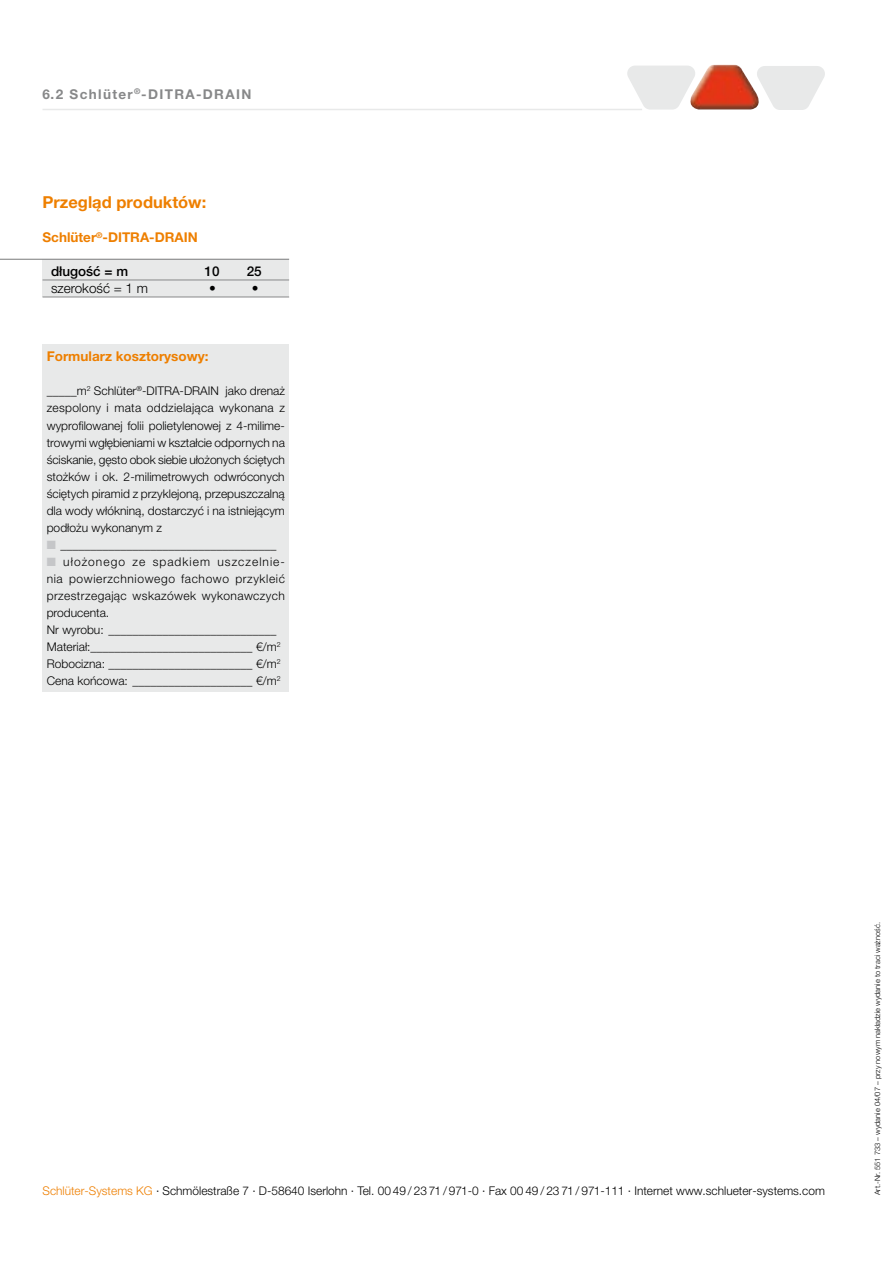
<style>
.page{position:relative;width:893px;height:1263px;background:#fff}
.page>*{position:absolute;margin:0;border:0;box-sizing:border-box;transform-origin:0 0}
.t1{font:700 16.5px "Helvetica Neue LT Pro";color:#ee7f00}
.t2{font:700 13.5px "Helvetica Neue LT Pro";color:#ee7f00}
.t3{font:700 13.5px "Helvetica Neue LT Pro";letter-spacing:.1em;color:#878889}
.t4{font:300 13.5px "Helvetica Neue LT Pro";color:#000}
.t5{font:500 13.5px "Helvetica Neue LT Pro";color:#000}
.t6{font:300 12px/17px "Helvetica Neue LT Pro";color:#000;text-align:justify}
.t7{font:300 12px/17px "Helvetica Neue LT Pro";letter-spacing:.035em;color:#000}
.t8{font:300 7.5px "Helvetica Neue LT Pro";color:#000}
.s1{color:#c5c6c8}
.s2{color:#ee7f00}
</style>
<div class="page">
<hr style="left:43px;top:109px;width:599px;height:1px;background:#e8e9e9">
<svg style="left:627px;top:65px;width:198px;height:45px"></svg>
<div style="left:43px;top:259px;width:246px;height:38px;background:#e8e9e9"></div>
<hr style="left:0;top:259px;width:289px;height:1px;background:#878889">
<hr style="left:43px;top:280px;width:246px;height:1px;background:#878889">
<hr style="left:43px;top:297px;width:246px;height:1px;background:#878889">
<div style="left:43px;top:344px;width:246px;height:348px;background:#e8e9e9"></div>
<p class="t3" style="left:43px;top:86px;width:210px">6.2 Schlüter<sup>®</sup>-DITRA-DRAIN</p>
<h1 class="t1" style="left:43px;top:192px;width:165px">Przegląd produktów:</h1>
<p class="t2" style="left:43px;top:229px;width:157px">Schlüter<sup>®</sup>-DITRA-DRAIN</p>
<p class="t5" style="left:51px;top:264px;width:79px">długość = m</p>
<p class="t5" style="left:205px;top:264px;width:17px">10</p>
<p class="t5" style="left:247px;top:264px;width:17px">25</p>
<p class="t4" style="left:51px;top:280px;width:99px">szerokość = 1 m</p>
<p class="t4" style="left:209px;top:280px;width:8px">•</p>
<p class="t4" style="left:252px;top:280px;width:8px">•</p>
<p class="t2" style="left:47px;top:348px;width:163px">Formularz kosztorysowy:</p>
<p class="t6" style="left:47px;top:382px;width:240px">_____m<sup>2</sup> Schlüter<sup>®</sup>-DITRA-DRAIN jako drenaż zespolony i mata oddzielająca wykonana z wyprofilowanej folii polietylenowej z 4-milime&shy;trowymi wgłębieniami w kształcie odpornych na ściskanie, gęsto obok siebie ułożonych ściętych stożków i ok. 2-milimetrowych odwróconych ściętych piramid z przyklejoną, przepuszczalną dla wody włókniną, dostarczyć i na istniejącym podłożu wykonanym z</p>
<p class="t6" style="left:47px;top:536px;width:231px"><span class="s1">■</span> ____________________________________</p>
<p class="t7" style="left:47px;top:553px;width:240px"><span class="s1">■</span> ułożonego ze spadkiem uszczelnie&shy;nia powierzchniowego fachowo przykleić przestrzegając wskazówek wykonawczych producenta.<br>Nr wyrobu: ____________________________ Materiał:___________________________ €/m<sup>2<br></sup>Robocizna: ________________________ €/m<sup>2<br></sup>Cena końcowa: ____________________ €/m<sup>2</sup></p>
<p class="t6" style="left:43px;top:1182px;width:784px"><span class="s2">Schlüter-Systems KG</span> · Schmölestraße 7 · D-58640 Iserlohn · Tel. 00 49 / 23 71 / 971-0 · Fax 00 49 / 23 71 / 971-111 · Internet www.schlueter-systems.com</p>
<p class="t8" style="left:873px;top:1195px;width:275px;rotate:-90deg">Art.-Nr. 551 733 – wydanie 04/07 – przy nowym nakładzie wydanie to traci ważność.</p>
</div>
